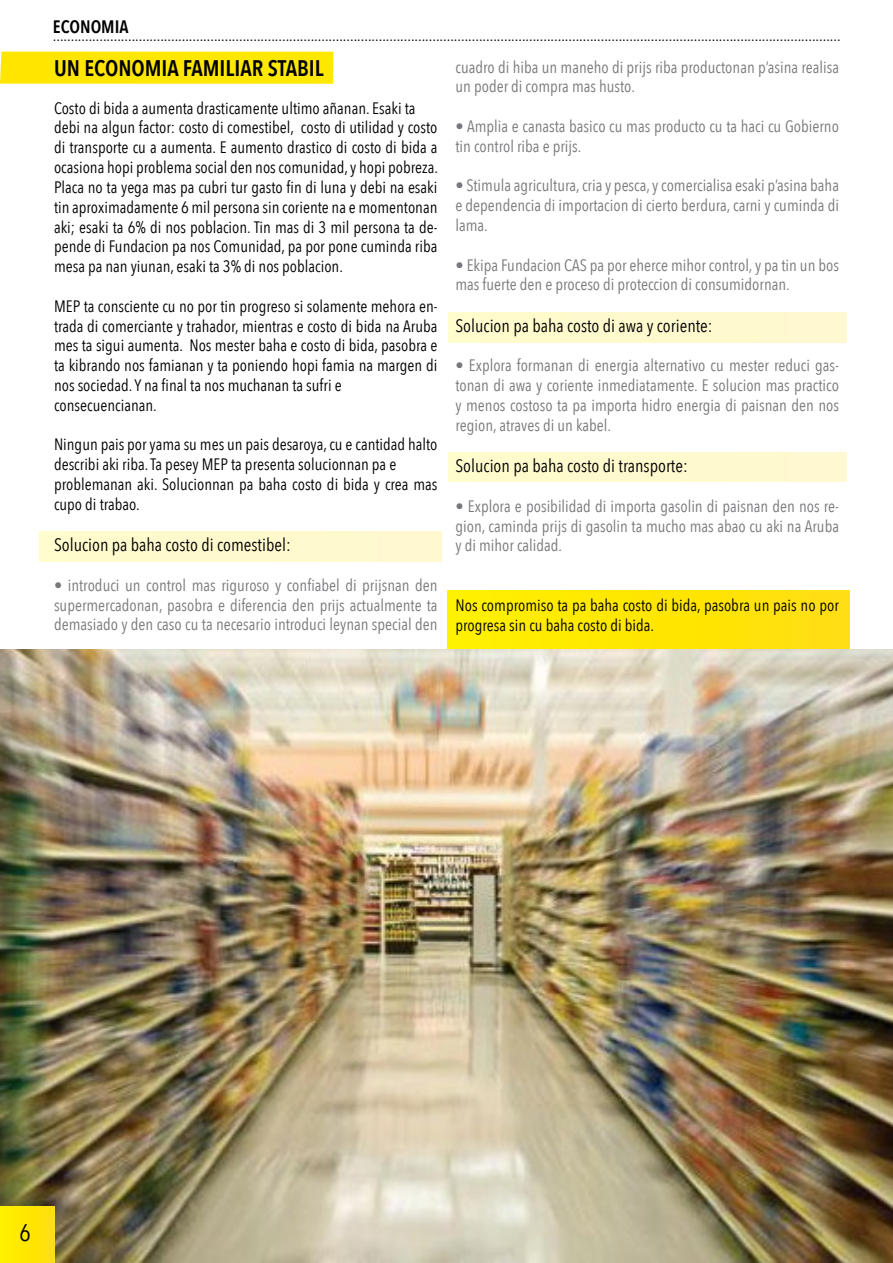
<style>
.page{position:relative;width:893px;height:1263px;background:#fff}
.page>*{position:absolute;margin:0;border:0;box-sizing:border-box;transform-origin:0 0}
.t1{font:24px "Avenir Next Condensed";color:#000}
.t2{font:600 22.5px "Avenir Next Condensed";color:#000}
.t3{font:18px "Avenir Next Condensed";color:#000}
.t4{font:600 18px "Avenir Next Condensed";color:#000}
.t5{font:16.5px/19.8px "Avenir Next Condensed";color:#000}
.t6{font:16.5px/19.8px "Avenir Next Condensed";color:#77787b;text-align:justify}
</style>
<div class="page">
<div style="left:448px;top:313px;width:398px;height:29px;background:#fffacd"></div>
<div style="left:448px;top:590px;width:402px;height:65px;background:linear-gradient(to right,#fff000,#ffdd0f)"></div>
<div style="left:448px;top:452px;width:398px;height:30px;background:#fffacd"></div>
<div style="left:39px;top:532px;width:402px;height:29px;background:#fffacd"></div>
<img style="left:0;top:649px;width:893px;height:614px">
<div style="left:0;top:52px;width:333px;height:32px;background:#ffe700"></div>
<div style="left:0;top:1206px;width:54px;height:57px;background:linear-gradient(to right,#fff000,#ffde0e)"></div>
<p class="t4" style="left:53px;top:15px;width:77px">ECONOMIA</p>
<p class="t5" style="left:53px;top:25px;width:789px">............................................................................................................................................................................................................................</p>
<h2 class="t2" style="left:54px;top:54px;width:271px">UN ECONOMIA FAMILIAR STABIL</h2>
<p class="t5" style="left:54px;top:98px;width:385px">Costo di bida a aumenta drasticamente ultimo añanan. Esaki ta debi na algun factor: costo di comestibel, costo di utilidad y costo di transporte cu a aumenta. E aumento drastico di costo di bida a ocasiona hopi problema social den nos comunidad, y hopi pobreza.<br>Placa no ta yega mas pa cubri tur gasto fin di luna y debi na esaki tin aproximadamente 6 mil persona sin coriente na e momentonan aki; esaki ta 6% di nos poblacion. Tin mas di 3 mil persona ta de&shy;pende di Fundacion pa nos Comunidad, pa por pone cuminda riba mesa pa nan yiunan, esaki ta 3% di nos poblacion.</p>
<p class="t5" style="left:54px;top:296px;width:385px">MEP ta consciente cu no por tin progreso si solamente mehora en&shy;trada di comerciante y trahador, mientras e costo di bida na Aruba mes ta sigui aumenta. Nos mester baha e costo di bida, pasobra e ta kibrando nos famianan y ta poniendo hopi famia na margen di nos sociedad. Y na final ta nos muchanan ta sufri e consecuencianan.</p>
<p class="t5" style="left:54px;top:435px;width:385px">Ningun pais por yama su mes un pais desaroya, cu e cantidad halto describi aki riba. Ta pesey MEP ta presenta solucionnan pa e problemanan aki. Solucionnan pa baha costo di bida y crea mas cupo di trabao.</p>
<p class="t3" style="left:54px;top:534px;width:238px">Solucion pa baha costo di comestibel:</p>
<p class="t6" style="left:54px;top:575px;width:385px">• introduci un control mas riguroso y confiabel di prijsnan den supermercadonan, pasobra e diferencia den prijs actualmente ta demasiado y den caso cu ta necesario introduci leynan special den</p>
<p class="t6" style="left:455px;top:57px;width:385px">cuadro di hiba un maneho di prijs riba productonan p’asina realisa un poder di compra mas husto.</p>
<p class="t6" style="left:455px;top:116px;width:385px">• Amplia e canasta basico cu mas producto cu ta haci cu Gobierno tin control riba e prijs.</p>
<p class="t6" style="left:455px;top:176px;width:385px">• Stimula agricultura, cria y pesca, y comercialisa esaki p’asina baha e dependencia di importacion di cierto berdura, carni y cuminda di lama.</p>
<p class="t6" style="left:455px;top:255px;width:385px">• Ekipa Fundacion CAS pa por eherce mihor control, y pa tin un bos mas fuerte den e proceso di proteccion di consumidornan.</p>
<p class="t3" style="left:455px;top:315px;width:259px">Solucion pa baha costo di awa y coriente:</p>
<p class="t6" style="left:455px;top:356px;width:385px">• Explora formanan di energia alternativo cu mester reduci gas&shy;tonan di awa y coriente inmediatamente. E solucion mas practico y menos costoso ta pa importa hidro energia di paisnan den nos region, atraves di un kabel.</p>
<p class="t3" style="left:455px;top:455px;width:234px">Solucion pa baha costo di transporte:</p>
<p class="t6" style="left:455px;top:496px;width:385px">• Explora e posibilidad di importa gasolin di paisnan den nos re&shy;gion, caminda prijs di gasolin ta mucho mas abao cu aki na Aruba y di mihor calidad.</p>
<p class="t5" style="left:455px;top:595px;width:385px">Nos compromiso ta pa baha costo di bida, pasobra un pais no por progresa sin cu baha costo di bida.</p>
<h1 class="t1" style="left:20px;top:1218px;width:13px">6</h1>
</div>
